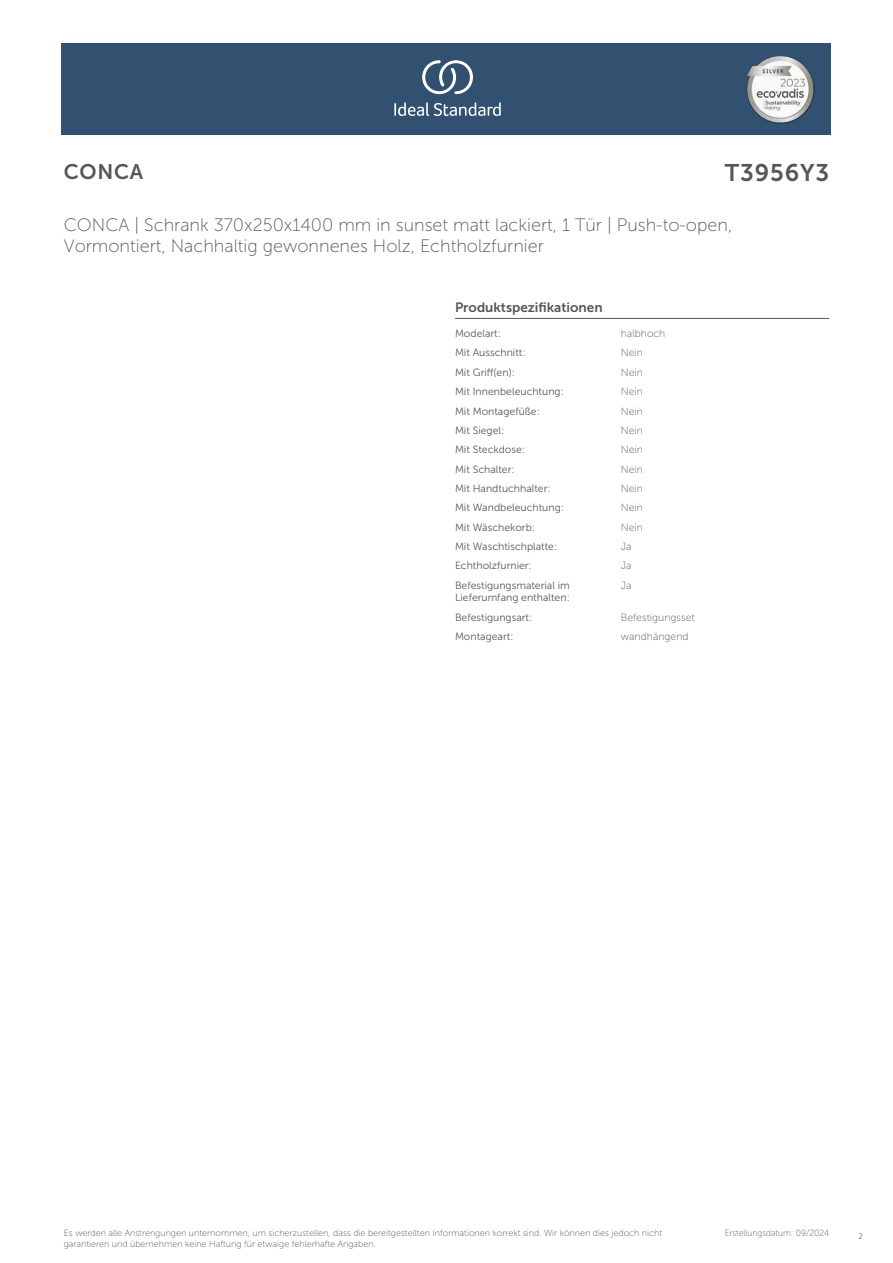
<style>
.page{position:relative;width:893px;height:1263px;background:#fff}
.page>*{position:absolute;margin:0;border:0;box-sizing:border-box;transform-origin:0 0}
.t1{font:24px "Museo Sans 700";letter-spacing:.035em;color:#575756}
.t2{font:21px "Museo Sans 700";letter-spacing:.035em;color:#575756}
.t3{font:18px/21.6px "Museo Sans 100";color:#575756}
.t4{font:13.5px "Museo Sans 700";color:#575756}
.t5{font:10.5px/12.6px "Museo Sans 300";color:#575756}
.t6{font:10.5px "Museo Sans 100";color:#575756}
.t7{font:9px/10.8px "Museo Sans 100";color:#575756}
.t8{font:9px "Museo Sans 100";color:#575756;scale:.95 1}
.t9{font:300 9px "Calibri";color:#575756;scale:.95 1}
</style>
<div class="page">
<div style="left:62px;top:43px;width:769px;height:91px;background:#325070"></div>
<hr style="left:455px;top:318px;width:166px;height:1px;background:#575756">
<hr style="left:621px;top:318px;width:208px;height:1px;background:#575756">
<svg style="left:394px;top:102px;width:107px;height:14px"></svg>
<svg style="left:422px;top:60px;width:51px;height:34px"></svg>
<img style="left:746px;top:56px;width:68px;height:67px">
<h2 class="t2" style="left:64px;top:160px;width:81px">CONCA</h2>
<h1 class="t1" style="left:725px;top:160px;width:106px">T3956Y3</h1>
<h3 class="t3" style="left:64px;top:214px;width:670px">CONCA | Schrank 370x250x1400 mm in sunset matt lackiert, 1 Tür | Push-to-open,<br>Vormontiert, Nachhaltig gewonnenes Holz, Echtholzfurnier</h3>
<p class="t4" style="left:455px;top:300px;width:149px">Produktspezifikationen</p>
<p class="t5" style="left:455px;top:327px;width:47px">Modelart:</p>
<p class="t6" style="left:621px;top:328px;width:46px">halbhoch</p>
<p class="t5" style="left:455px;top:347px;width:72px">Mit Ausschnitt:</p>
<p class="t6" style="left:621px;top:347px;width:24px">Nein</p>
<p class="t5" style="left:455px;top:366px;width:61px">Mit Griff(en):</p>
<p class="t6" style="left:621px;top:367px;width:24px">Nein</p>
<p class="t5" style="left:455px;top:385px;width:110px">Mit Innenbeleuchtung:</p>
<p class="t6" style="left:621px;top:386px;width:24px">Nein</p>
<p class="t5" style="left:455px;top:405px;width:86px">Mit Montagefüße:</p>
<p class="t6" style="left:621px;top:405px;width:24px">Nein</p>
<p class="t5" style="left:455px;top:424px;width:51px">Mit Siegel:</p>
<p class="t6" style="left:621px;top:425px;width:24px">Nein</p>
<p class="t5" style="left:455px;top:443px;width:71px">Mit Steckdose:</p>
<p class="t6" style="left:621px;top:444px;width:24px">Nein</p>
<p class="t5" style="left:455px;top:463px;width:61px">Mit Schalter:</p>
<p class="t6" style="left:621px;top:463px;width:24px">Nein</p>
<p class="t5" style="left:455px;top:482px;width:97px">Mit Handtuchhalter:</p>
<p class="t6" style="left:621px;top:483px;width:24px">Nein</p>
<p class="t5" style="left:455px;top:501px;width:110px">Mit Wandbeleuchtung:</p>
<p class="t6" style="left:621px;top:502px;width:24px">Nein</p>
<p class="t5" style="left:455px;top:521px;width:81px">Mit Wäschekorb:</p>
<p class="t6" style="left:621px;top:521px;width:24px">Nein</p>
<p class="t5" style="left:455px;top:540px;width:104px">Mit Waschtischplatte:</p>
<p class="t6" style="left:621px;top:541px;width:12px">Ja</p>
<p class="t5" style="left:455px;top:559px;width:78px">Echtholzfurnier:</p>
<p class="t6" style="left:621px;top:560px;width:12px">Ja</p>
<p class="t5" style="left:455px;top:579px;width:116px">Befestigungsmaterial im<br>Lieferumfang enthalten:</p>
<p class="t6" style="left:621px;top:579px;width:12px">Ja</p>
<p class="t5" style="left:455px;top:611px;width:79px">Befestigungsart:</p>
<p class="t6" style="left:621px;top:611px;width:75px">Befestigungsset</p>
<p class="t5" style="left:455px;top:630px;width:60px">Montageart:</p>
<p class="t6" style="left:621px;top:631px;width:69px">wandhängend</p>
<p class="t7" style="left:64px;top:1227px;width:600px">Es werden alle Anstrengungen unternommen, um sicherzustellen, dass die bereitgestellten Informationen korrekt sind. Wir können dies jedoch nicht garantieren und übernehmen keine Haftung für etwaige fehlerhafte Angaben.</p>
<p class="t8" style="left:725px;top:1228px;width:111px">Erstellungsdatum: 09/2024</p>
<p class="t9" style="left:858px;top:1230px;width:6px">2</p>
</div>
